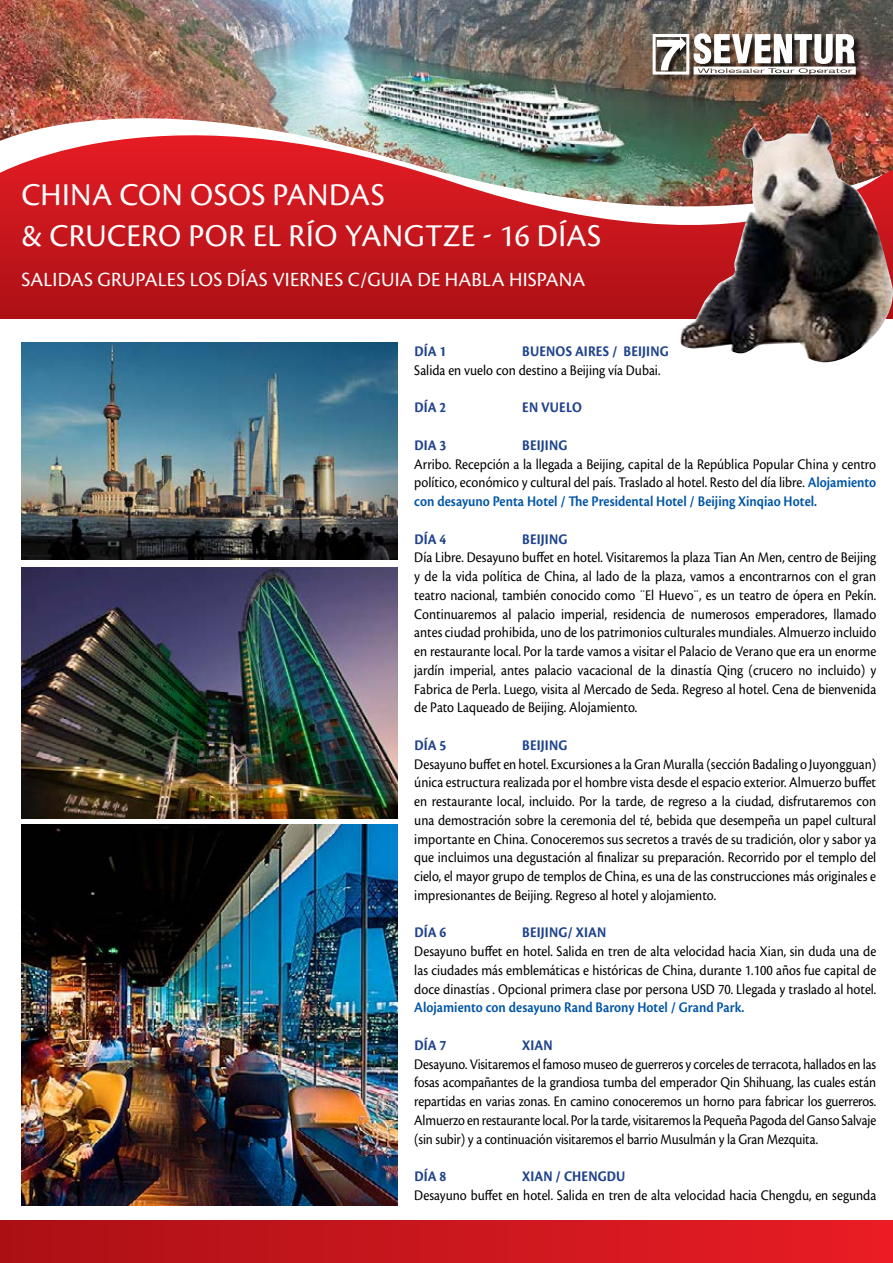
<style>
.page{position:relative;width:893px;height:1263px;background:#fff}
.page>*{position:absolute;margin:0;border:0;box-sizing:border-box;transform-origin:0 0}
.t1{font:33px "Cronos Pro";letter-spacing:.015em;color:#fff}
.t2{font:21px "Cronos Pro";letter-spacing:.01em;color:#fff}
.t3{font:15.3px/18.8px "Cronos Pro";color:#000;text-align:justify;scale:.9 1}
.t4{font:15.3px/18.8px "Cronos Pro";color:#000;text-align:justify;scale:.89 1}
.t5{font:700 15.3px "Cronos Pro";letter-spacing:.01em;color:#20438b;scale:.9 1}
.t6{font:600 15.3px "Cronos Pro";color:#0055a7;scale:.9 1}
.s1{font-weight:600;color:#0055a7}
</style>
<div class="page">
<div style="left:0;top:125px;width:893px;height:194px;background:#b21117"></div>
<svg style="left:0;top:208px;width:679px;height:67px;fill:#c4161c"></svg>
<img style="left:0;top:0;width:893px;height:208px">
<div style="left:0;top:1220px;width:893px;height:43px;background:linear-gradient(to right,#ab1016,#ea1d25)"></div>
<img style="left:21px;top:342px;width:377px;height:217px">
<img style="left:21px;top:825px;width:377px;height:380px">
<img style="left:21px;top:568px;width:377px;height:251px">
<div style="left:653px;top:34px;width:211px;height:49px;background:#000;opacity:.77"></div>
<div style="left:653px;top:34px;width:36px;height:41px;border:3px solid #fff"></div>
<svg style="left:657px;top:37px;width:29px;height:33px"></svg>
<svg style="left:694px;top:33px;width:162px;height:42px"></svg>
<img style="left:679px;top:115px;width:214px;height:247px">
<h1 class="t1" style="left:21px;top:176px;width:189px">chinacon osos</h1>
<h1 class="t1" style="left:273px;top:176px;width:75px">pandas</h1>
<h1 class="t1" style="left:21px;top:217px;width:48px">&amp; crucero</h1>
<h1 class="t1" style="left:188px;top:217px;width:20px">por</h1>
<h1 class="t1" style="left:253px;top:217px;width:332px">el río yangtze - 16 días</h1>
<h2 class="t2" style="left:21px;top:268px;width:566px">SALIDAS GRUPALES LOS DíAS VIERNES C/GUIA DE HABLA HISPANA</h2>
<p class="t5" style="left:414px;top:343px;width:37px">DÍA 1</p>
<p class="t5" style="left:522px;top:343px;width:164px">BUENOS AIRES / BEIJING</p>
<p class="t3" style="left:414px;top:361px;width:275px">Salida en vuelo con destino a Beijing vía Dubai.</p>
<p class="t5" style="left:414px;top:399px;width:37px">DÍA 2</p>
<p class="t5" style="left:522px;top:399px;width:68px">EN VUELO</p>
<p class="t5" style="left:414px;top:436px;width:37px">DIA 3</p>
<p class="t5" style="left:522px;top:436px;width:52px">BEIJING</p>
<p class="t3" style="left:414px;top:454px;width:515px">Arribo. Recepción a la llegada a Beijing, capital de la República Popular China y centro político, económico y cultural del país. Traslado al hotel. Resto del día libre. <span class="s1">Alojamiento con desayuno Penta Hotel / The Presidental Hotel / Beijing Xinqiao Hotel.</span></p>
<p class="t5" style="left:414px;top:530px;width:37px">DÍA 4</p>
<p class="t5" style="left:522px;top:530px;width:52px">BEIJING</p>
<p class="t3" style="left:414px;top:548px;width:515px">Día Libre. Desayuno buffet en hotel. Visitaremos la plaza Tian An Men, centro de Beijing y de la vida política de China, al lado de la plaza, vamos a encontrarnos con el gran teatro nacional, también conocido como ¨El Huevo¨, es un teatro de ópera en Pekín.<br>Continuaremos al palacio imperial, residencia de numerosos emperadores, llamado antes ciudad prohibida, uno de los patrimonios culturales mundiales. Almuerzo incluido en restaurante local. Por la tarde vamos a visitar el Palacio de Verano que era un enorme jardín imperial, antes palacio vacacional de la dinastía Qing (crucero no incluido) y Fabrica de Perla. Luego, visita al Mercado de Seda. Regreso al hotel. Cena de bienvenida de Pato Laqueado de Beijing. Alojamiento.</p>
<p class="t5" style="left:414px;top:736px;width:37px">DÍA 5</p>
<p class="t5" style="left:522px;top:736px;width:52px">BEIJING</p>
<p class="t3" style="left:414px;top:754px;width:515px">Desayuno buffet en hotel. Excursiones a la Gran Muralla (sección Badaling o Juyongguan) única estructura realizada por el hombre vista desde el espacio exterior. Almuerzo buffet en restaurante local, incluido. Por la tarde, de regreso a la ciudad, disfrutaremos con una demostración sobre la ceremonia del té, bebida que desempeña un papel cultural importante en China. Conoceremos sus secretos a través de su tradición, olor y sabor ya que incluimos una degustación al finalizar su preparación. Recorrido por el templo del cielo, el mayor grupo de templos de China, es una de las construcciones más originales e impresionantes de Beijing. Regreso al hotel y alojamiento.</p>
<p class="t5" style="left:414px;top:924px;width:37px">DÍA 6</p>
<p class="t5" style="left:522px;top:924px;width:95px">BEIJING/ XIAN</p>
<p class="t3" style="left:414px;top:942px;width:515px">Desayuno buffet en hotel. Salida en tren de alta velocidad hacia Xian, sin duda una de las ciudades más emblemáticas e históricas de China, durante 1.100 años fue capital de doce dinastías . Opcional primera clase por persona USD 70. Llegada y traslado al hotel.</p>
<p class="t6" style="left:414px;top:999px;width:368px">Alojamiento con desayuno Rand Barony Hotel / Grand Park.</p>
<p class="t5" style="left:414px;top:1036px;width:37px">DÍA 7</p>
<p class="t5" style="left:522px;top:1036px;width:35px">XIAN</p>
<p class="t4" style="left:414px;top:1054px;width:521px">Desayuno. Visitaremos el famoso museo de guerreros y corceles de terracota, hallados en las fosas acompañantes de la grandiosa tumba del emperador Qin Shihuang, las cuales están repartidas en varias zonas. En camino conoceremos un horno para fabricar los guerreros.<br>Almuerzo en restaurante local. Por la tarde, visitaremos la Pequeña Pagoda del Ganso Salvaje (sin subir) y a continuación visitaremos el barrio Musulmán y la Gran Mezquita.</p>
<p class="t5" style="left:414px;top:1168px;width:37px">DÍA 8</p>
<p class="t5" style="left:522px;top:1168px;width:116px">XIAN / CHENGDU</p>
<p class="t3" style="left:414px;top:1186px;width:515px">Desayuno buffet en hotel. Salida en tren de alta velocidad hacia Chengdu, en segunda</p>
</div>
